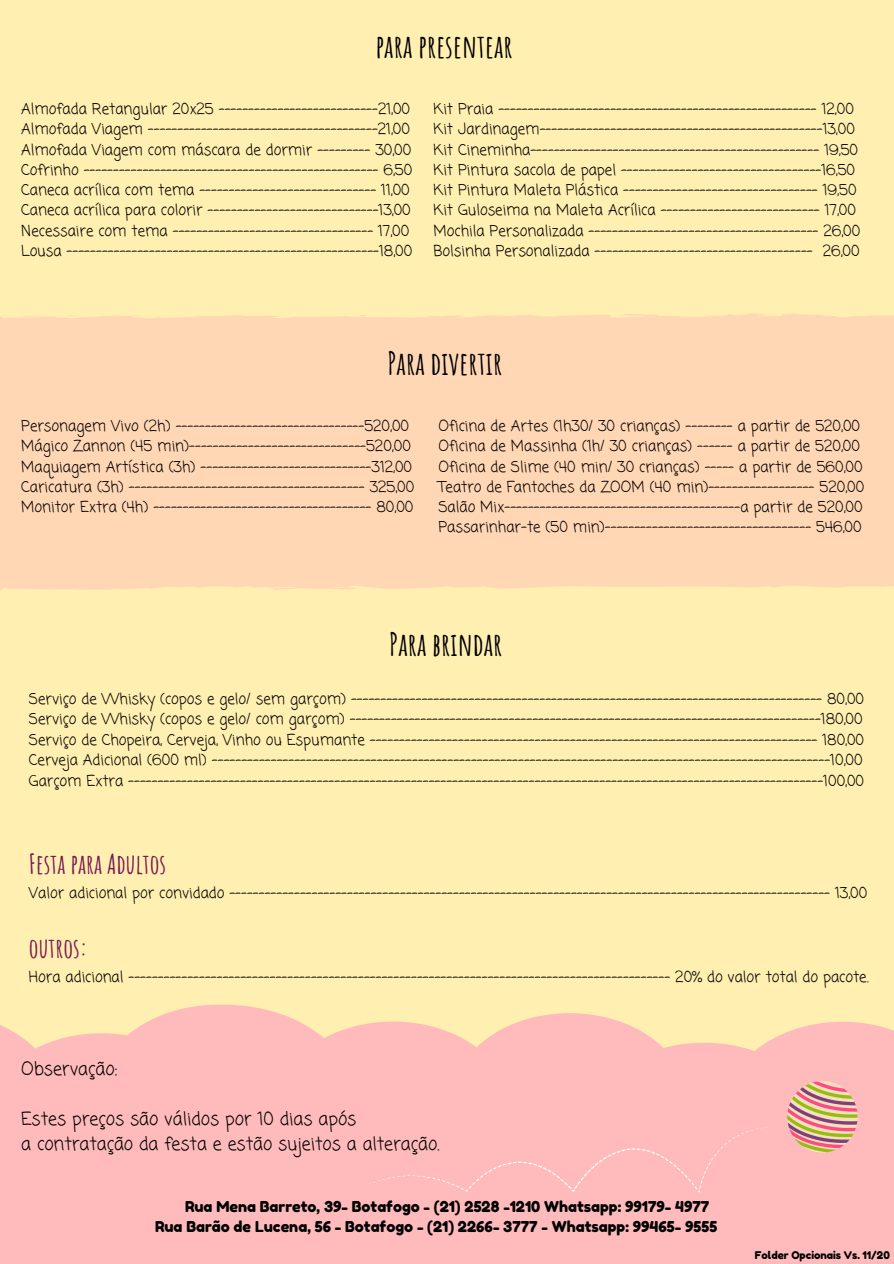
<style>
.page{position:relative;width:894px;height:1264px;background:#fff}
.page>*{position:absolute;margin:0;border:0;box-sizing:border-box;transform-origin:0 0}
.t1{font:700 31.5px "Amatic SC";color:#000}
.t2{font:700 27px "Amatic SC";color:#781951}
.t3{font:18px/25px "Coming Soon";color:#000}
.t4{font:15px/20.2px "Coming Soon";color:#000}
.t5{font:15px/20.2px "Fredoka One";color:#000}
.t6{font:10.65px "Fredoka One";color:#000}
</style>
<div class="page">
<div style="left:0;top:0;width:893px;height:1263px;background:#ffefb1"></div>
<svg style="left:0;top:1004px;width:893px;height:259px;background:#ffc1b9"></svg>
<div style="left:0;top:313px;width:893px;height:277px;background:#ffd7b5"></div>
<img style="left:370px;top:1076px;width:490px;height:119px">
<h1 class="t1" style="left:375px;top:26px;width:139px">para presentear</h1>
<p class="t4" style="left:21px;top:100px;width:392px">Almofada Retangular 20x25 ---------------------------21,00<br>Almofada Viagem ---------------------------------------21,00<br>Almofada Viagem com máscara de dormir --------- 30,00<br>Cofrinho -------------------------------------------------- 6,50<br>Caneca acrílica com tema ------------------------------ 11,00<br>Caneca acrílica para colorir -----------------------------13,00<br>Necessaire com tema ---------------------------------- 17,00<br>Lousa -----------------------------------------------------18,00</p>
<p class="t4" style="left:433px;top:100px;width:428px">Kit Praia ------------------------------------------------------ 12,00<br>Kit Jardinagem------------------------------------------------13,00<br>Kit Cineminha------------------------------------------------- 19,50<br>Kit Pintura sacola de papel ----------------------------------16,50<br>Kit Pintura Maleta Plástica --------------------------------- 19,50<br>Kit Guloseima na Maleta Acrílica --------------------------- 17,00<br>Mochila Personalizada --------------------------------------- 26,00<br>Bolsinha Personalizada ------------------------------------- 26,00</p>
<h1 class="t1" style="left:387px;top:343px;width:116px">Para divertir</h1>
<p class="t4" style="left:21px;top:417px;width:394px">Personagem Vivo (2h) --------------------------------520,00<br>Mágico Zannon (45 min)------------------------------520,00<br>Maquiagem Artística (3h) -----------------------------312,00<br>Caricatura (3h) ---------------------------------------- 325,00<br>Monitor Extra (4h) ------------------------------------- 80,00</p>
<p class="t4" style="left:438px;top:417px;width:427px">Oficina de Artes (1h30/ 30 crianças) -------- a partir de 520,00<br>Oficina de Massinha (1h/ 30 crianças) ------ a partir de 520,00<br>Oficina de Slime (40 min/ 30 crianças) ----- a partir de 560,00<br>Teatro de Fantoches da ZOOM (40 min)------------------ 520,00<br>Salão Mix----------------------------------------a partir de 520,00<br>Passarinhar-te (50 min)----------------------------------- 546,00</p>
<h1 class="t1" style="left:389px;top:624px;width:115px">Para brindar</h1>
<p class="t4" style="left:29px;top:689px;width:836px;text-align:justify">Serviço de Whisky (copos e gelo/ sem garçom) -------------------------------------------------------------------------------- 80,00<br>Serviço de Whisky (copos e gelo/ com garçom) --------------------------------------------------------------------------------180,00<br>Serviço de Chopeira, Cerveja, Vinho ou Espumante ---------------------------------------------------------------------------- 180,00<br>Cerveja Adicional (600 ml) ---------------------------------------------------------------------------------------------------------10,00<br>Garçom Extra ----------------------------------------------------------------------------------------------------------------------100,00</p>
<h2 class="t2" style="left:29px;top:847px;width:139px">Festa para Adultos</h2>
<p class="t4" style="left:29px;top:884px;width:839px">Valor adicional por convidado ------------------------------------------------------------------------------------------------------ 13,00</p>
<h2 class="t2" style="left:29px;top:930px;width:60px">outros:</h2>
<p class="t4" style="left:29px;top:967px;width:840px">Hora adicional -------------------------------------------------------------------------------------------- 20% do valor total do pacote.</p>
<p class="t3" style="left:21px;top:1057px;width:98px">Observação:</p>
<p class="t3" style="left:21px;top:1107px;width:419px">Estes preços são válidos por 10 dias após<br>a contratação da festa e estão sujeitos a alteração.</p>
<p class="t5" style="left:155px;top:1196px;width:563px;text-indent:30px">Rua Mena Barreto, 39- Botafogo - (21) 2528 -1210 Whatsapp: 99179- 4977<br>Rua Barão de Lucena, 56 - Botafogo - (21) 2266- 3777 - Whatsapp: 99465- 9555</p>
<p class="t6" style="left:754px;top:1248px;width:137px">Folder Opcionais Vs. 11/20</p>
</div>
